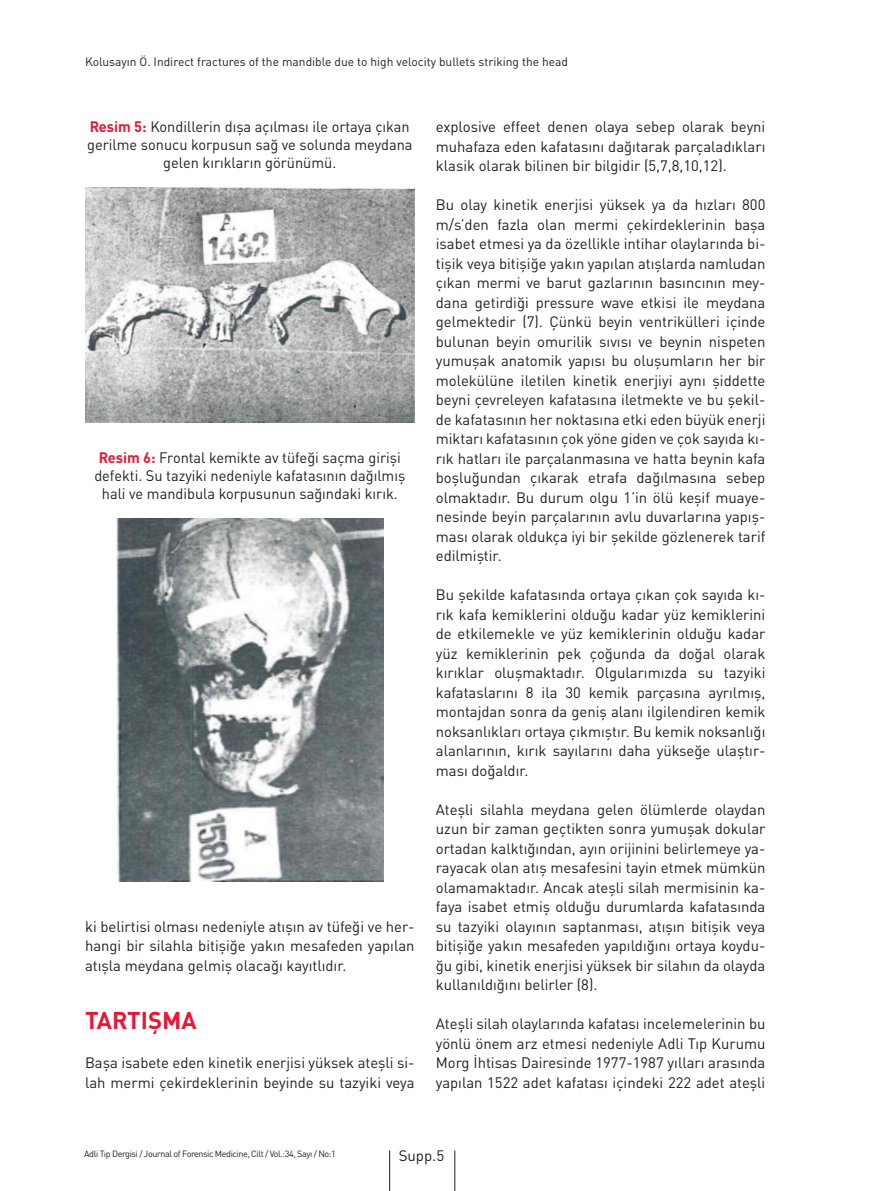
<style>
.page{position:relative;width:893px;height:1191px;background:#fff}
.page>*{position:absolute;margin:0;border:0;box-sizing:border-box;transform-origin:0 0}
.Ara_Baslik{font:700 24px "DIN Pro";color:#e51836}
.Metin{font:15px/19.5px "DIN Pro";color:#231f20;text-align:justify}
.t1{font:12px "DIN Pro";color:#231f20}
.t2{font:9px "DIN Pro";letter-spacing:-.045em;color:#231f20}
.s1{font-weight:700;color:#e51836}
</style>
<div class="page">
<hr style="left:389px;top:1150px;width:1px;height:41px;background:#231f20">
<hr style="left:455px;top:1150px;width:1px;height:41px;background:#231f20">
<img style="left:85px;top:187px;width:330px;height:235px">
<img style="left:116px;top:518px;width:267px;height:363px">
<p class="t1" style="left:85px;top:53px;width:485px">Kolusayın Ö. Indirect fractures of the mandible due to high velocity bullets striking the head</p>
<p class="Metin" style="left:87px;top:116px;width:327px;line-height:18px;text-align:center"><span class="s1">Resim 5:</span> Kondillerin dışa açılması ile ortaya çıkan gerilme sonucu korpusun sağ ve solunda meydana gelen kırıkların görünümü.</p>
<p class="Metin" style="left:94px;top:447px;width:312px;line-height:18px;text-align:center"><span class="s1">Resim 6:</span> Frontal kemikte av tüfeği saçma girişi defekti. Su tazyiki nedeniyle kafatasının dağılmış hali ve mandibula korpusunun sağındaki kırık.</p>
<p class="Metin" style="left:85px;top:915px;width:331px">ki belirtisi olması nedeniyle atışın av tüfeği ve her&shy;hangi bir silahla bitişiğe yakın mesafeden yapılan atışla meydana gelmiş olacağı kayıtlıdır.</p>
<p class="Ara_Baslik" style="left:85px;top:1000px;width:113px">TARTIŞMA</p>
<p class="Metin" style="left:85px;top:1051px;width:331px">Başa isabete eden kinetik enerjisi yüksek ateşli si&shy;lah mermi çekirdeklerinin beyinde su tazyiki veya</p>
<p class="Metin" style="left:436px;top:115px;width:331px">explosive effeet denen olaya sebep olarak beyni muhafaza eden kafatasını dağıtarak parçaladıkları klasik olarak bilinen bir bilgidir (5,7,8,10,12).</p>
<p class="Metin" style="left:436px;top:193px;width:331px">Bu olay kinetik enerjisi yüksek ya da hızları 800 m/s’den fazla olan mermi çekirdeklerinin başa isabet etmesi ya da özellikle intihar olaylarında bi&shy;tişik veya bitişiğe yakın yapılan atışlarda namludan çıkan mermi ve barut gazlarının basıncının mey&shy;dana getirdiği pressure wave etkisi ile meydana gelmektedir (7). Çünkü beyin ventrikülleri içinde bulunan beyin omurilik sıvısı ve beynin nispeten yumuşak anatomik yapısı bu oluşumların her bir molekülüne iletilen kinetik enerjiyi aynı şiddette beyni çevreleyen kafatasına iletmekte ve bu şekil&shy;de kafatasının her noktasına etki eden büyük enerji miktarı kafatasının çok yöne giden ve çok sayıda kı&shy;rık hatları ile parçalanmasına ve hatta beynin kafa boşluğundan çıkarak etrafa dağılmasına sebep olmaktadır. Bu durum olgu 1’in ölü keşif muaye&shy;nesinde beyin parçalarının avlu duvarlarına yapış&shy;ması olarak oldukça iyi bir şekilde gözlenerek tarif edilmiştir.</p>
<p class="Metin" style="left:436px;top:583px;width:331px">Bu şekilde kafatasında ortaya çıkan çok sayıda kı&shy;rık kafa kemiklerini olduğu kadar yüz kemiklerini de etkilemekle ve yüz kemiklerinin olduğu kadar yüz kemiklerinin pek çoğunda da doğal olarak kırıklar oluşmaktadır. Olgularımızda su tazyiki kafataslarını 8 ila 30 kemik parçasına ayrılmış, montajdan sonra da geniş alanı ilgilendiren kemik noksanlıkları ortaya çıkmıştır. Bu kemik noksanlığı alanlarının, kırık sayılarını daha yükseğe ulaştır&shy;ması doğaldır.</p>
<p class="Metin" style="left:436px;top:798px;width:331px">Ateşli silahla meydana gelen ölümlerde olaydan uzun bir zaman geçtikten sonra yumuşak dokular ortadan kalktığından, ayın orijinini belirlemeye ya&shy;rayacak olan atış mesafesini tayin etmek mümkün olamamaktadır. Ancak ateşli silah mermisinin ka&shy;faya isabet etmiş olduğu durumlarda kafatasında su tazyiki olayının saptanması, atışın bitişik veya bitişiğe yakın mesafeden yapıldığını ortaya koydu&shy;ğu gibi, kinetik enerjisi yüksek bir silahın da olayda kullanıldığını belirler (8).</p>
<p class="Metin" style="left:436px;top:1012px;width:331px">Ateşli silah olaylarında kafatası incelemelerinin bu yönlü önem arz etmesi nedeniyle Adli Tıp Kurumu Morg İhtisas Dairesinde 1977-1987 yılları arasında yapılan 1522 adet kafatası içindeki 222 adet ateşli</p>
<p class="t2" style="left:84px;top:1146px;width:253px">Adli Tıp Dergisi / Journal of Forensic Medicine, Cilt / Vol.:34, Sayı / No:1</p>
<p class="Metin" style="left:399px;top:1144px;width:47px">Supp.5</p>
</div>
